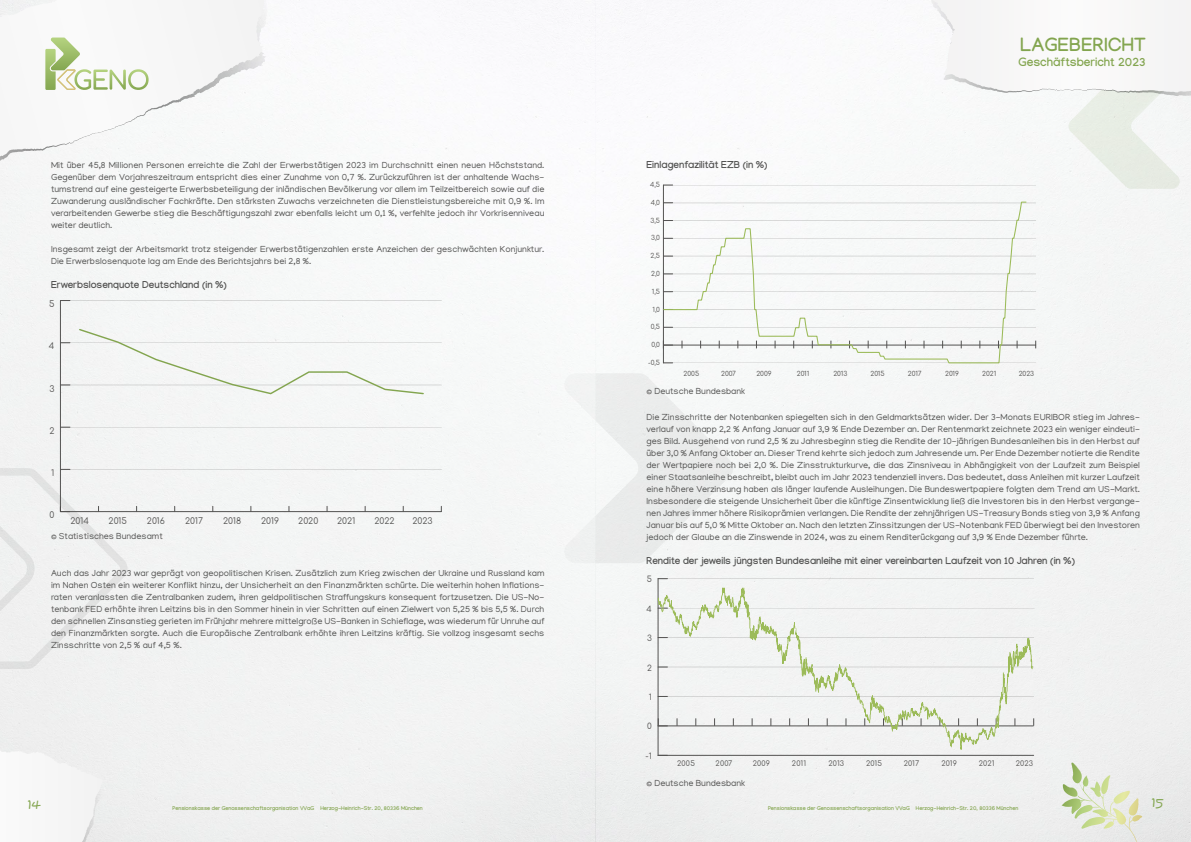
<style>
.page{position:relative;width:1191px;height:842px;background:#f4f5f5}
.page>*{position:absolute;margin:0;border:0;box-sizing:border-box;transform-origin:0 0}
.t1{font:700 19px "Manjari";letter-spacing:.015em;color:#83a54f}
.t2{font:700 12px "Manjari";color:#83a54f}
.t3{font:italic 12px "Sys Falso";color:#83a54f}
.t4{font:700 10px "Manjari";color:#525251}
.t5{font:9px/12px "Manjari";color:#525251;text-align:justify}
.t6{font:8.7px "Comfortaa";color:#535251}
.t7{font:8.2px "Comfortaa";color:#535251}
.t8{font:7.3px "Comfortaa";letter-spacing:.025em;color:#535251}
.t9{font:6.7px "Comfortaa";color:#535251}
.t10{font:700 5.5px "Manjari";color:#83a54f}
</style>
<div class="page">
<img style="left:1068px;top:64px;width:111px;height:125px">
<svg style="left:925px;top:0;width:30px;height:35px"></svg>
<img style="left:564px;top:373px;width:169px;height:190px">
<svg style="left:1063px;top:760px;width:28px;height:41px"></svg>
<svg style="left:45px;top:38px;width:218px;height:104px"></svg>
<hr style="left:61px;top:300px;width:380px;height:1px;background:#535251">
<hr style="left:61px;top:343px;width:380px;height:1px;background:#535251">
<hr style="left:61px;top:385px;width:380px;height:1px;background:#535251">
<hr style="left:61px;top:427px;width:380px;height:1px;background:#535251">
<hr style="left:61px;top:469px;width:380px;height:1px;background:#535251">
<hr style="left:60px;top:511px;width:381px;height:1px;background:#535251">
<hr style="left:60px;top:300px;width:1px;height:212px;background:#535251">
<svg style="left:0;top:468px;width:128px;height:201px"></svg>
<svg style="left:78px;top:328px;width:347px;height:67px"></svg>
<hr style="left:658px;top:726px;width:375px;height:1px;background:#535251">
<hr style="left:658px;top:578px;width:375px;height:1px;background:#535251">
<hr style="left:658px;top:608px;width:376px;height:1px;background:#535251">
<hr style="left:658px;top:637px;width:375px;height:1px;background:#535251">
<hr style="left:658px;top:667px;width:375px;height:1px;background:#535251">
<hr style="left:658px;top:696px;width:375px;height:1px;background:#535251">
<hr style="left:658px;top:755px;width:375px;height:1px;background:#535251">
<hr style="left:658px;top:579px;width:1px;height:176px;background:#535251">
<svg style="left:658px;top:587px;width:374px;height:163px;fill:#f2f3f3"></svg>
<hr style="left:663px;top:345px;width:373px;height:1px;background:#535251">
<hr style="left:663px;top:327px;width:373px;height:1px;background:#535251">
<hr style="left:663px;top:309px;width:372px;height:1px;background:#535251">
<hr style="left:663px;top:292px;width:373px;height:1px;background:#535251">
<hr style="left:663px;top:274px;width:373px;height:1px;background:#535251">
<hr style="left:663px;top:256px;width:373px;height:1px;background:#535251">
<hr style="left:663px;top:238px;width:373px;height:1px;background:#535251">
<hr style="left:663px;top:220px;width:373px;height:1px;background:#535251">
<hr style="left:663px;top:203px;width:373px;height:1px;background:#535251">
<hr style="left:663px;top:185px;width:373px;height:1px;background:#535251">
<hr style="left:663px;top:363px;width:373px;height:1px;background:#535251">
<hr style="left:663px;top:185px;width:1px;height:178px;background:#535251">
<svg style="left:662px;top:201px;width:365px;height:163px"></svg>
<p class="t5" style="left:51px;top:159px;width:495px">Mit über 45,8 Millionen Personen erreichte die Zahl der Erwerbstätigen 2023 im Durchschnitt einen neuen Höchststand.<br>Gegenüber dem Vorjahreszeitraum entspricht dies einer Zunahme von 0,7 %. Zurückzuführen ist der anhaltende Wachs&shy;tumstrend auf eine gesteigerte Erwerbsbeteiligung der inländischen Bevölkerung vor allem im Teilzeitbereich sowie auf die Zuwanderung ausländischer Fachkräfte. Den stärksten Zuwachs verzeichneten die Dienstleistungsbereiche mit 0,9 %. Im verarbeitenden Gewerbe stieg die Beschäftigungszahl zwar ebenfalls leicht um 0,1 %, verfehlte jedoch ihr Vorkrisenniveau weiter deutlich.</p>
<p class="t5" style="left:51px;top:243px;width:495px">Insgesamt zeigt der Arbeitsmarkt trotz steigender Erwerbstätigenzahlen erste Anzeichen der geschwächten Konjunktur.<br>Die Erwerbslosenquote lag am Ende des Berichtsjahrs bei 2,8 %.</p>
<p class="t4" style="left:51px;top:279px;width:177px">Erwerbslosenquote Deutschland (in %)</p>
<p class="t6" style="left:49px;top:296px;width:7px">5</p>
<p class="t6" style="left:49px;top:338px;width:7px">4</p>
<p class="t6" style="left:49px;top:381px;width:7px">3</p>
<p class="t6" style="left:49px;top:423px;width:7px">2</p>
<p class="t6" style="left:51px;top:465px;width:5px">1</p>
<p class="t6" style="left:50px;top:507px;width:6px">0</p>
<p class="t6" style="left:70px;top:513px;width:20px">2014</p>
<p class="t6" style="left:109px;top:513px;width:20px">2015</p>
<p class="t6" style="left:147px;top:513px;width:19px">2016</p>
<p class="t6" style="left:185px;top:513px;width:19px">2017</p>
<p class="t6" style="left:223px;top:513px;width:20px">2018</p>
<p class="t6" style="left:261px;top:513px;width:19px">2019</p>
<p class="t6" style="left:298px;top:513px;width:21px">2020</p>
<p class="t6" style="left:337px;top:513px;width:20px">2021</p>
<p class="t6" style="left:374px;top:513px;width:22px">2022</p>
<p class="t6" style="left:412px;top:513px;width:22px">2023</p>
<p class="t5" style="left:51px;top:530px;width:113px">© Statistisches Bundesamt</p>
<p class="t5" style="left:51px;top:567px;width:495px">Auch das Jahr 2023 war geprägt von geopolitischen Krisen. Zusätzlich zum Krieg zwischen der Ukraine und Russland kam im Nahen Osten ein weiterer Konflikt hinzu, der Unsicherheit an den Finanzmärkten schürte. Die weiterhin hohen Inflations&shy;raten veranlassten die Zentralbanken zudem, ihren geldpolitischen Straffungskurs konsequent fortzusetzen. Die US-No&shy;tenbank FED erhöhte ihren Leitzins bis in den Sommer hinein in vier Schritten auf einen Zielwert von 5,25 % bis 5,5 %. Durch den schnellen Zinsanstieg gerieten im Frühjahr mehrere mittelgroße US-Banken in Schieflage, was wiederum für Unruhe auf den Finanzmärkten sorgte. Auch die Europäische Zentralbank erhöhte ihren Leitzins kräftig. Sie vollzog insgesamt sechs Zinsschritte von 2,5 % auf 4,5 %.</p>
<p class="t4" style="left:646px;top:159px;width:122px">Einlagenfazilität EZB (in %)</p>
<p class="t9" style="left:650px;top:179px;width:11px">4,5</p>
<p class="t9" style="left:650px;top:197px;width:11px">4,0</p>
<p class="t9" style="left:650px;top:214px;width:11px">3,5</p>
<p class="t9" style="left:651px;top:232px;width:10px">3,0</p>
<p class="t9" style="left:650px;top:250px;width:11px">2,5</p>
<p class="t9" style="left:651px;top:268px;width:10px">2,0</p>
<p class="t9" style="left:652px;top:285px;width:10px">1,5</p>
<p class="t9" style="left:652px;top:303px;width:9px">1,0</p>
<p class="t9" style="left:651px;top:321px;width:11px">0,5</p>
<p class="t9" style="left:651px;top:339px;width:10px">0,0</p>
<p class="t9" style="left:648px;top:357px;width:13px">-0,5</p>
<h1 class="t1" style="left:1020px;top:33px;width:127px">LAGEBERICHT</h1>
<h2 class="t2" style="left:1018px;top:55px;width:129px">Geschäftsbericht 2023</h2>
<p class="t9" style="left:683px;top:368px;width:17px">2005</p>
<p class="t9" style="left:721px;top:368px;width:16px">2007</p>
<p class="t9" style="left:756px;top:368px;width:17px">2009</p>
<p class="t9" style="left:797px;top:368px;width:14px">2011</p>
<p class="t9" style="left:833px;top:368px;width:15px">2013</p>
<p class="t9" style="left:870px;top:368px;width:16px">2015</p>
<p class="t9" style="left:908px;top:368px;width:15px">2017</p>
<p class="t9" style="left:945px;top:368px;width:15px">2019</p>
<p class="t9" style="left:982px;top:368px;width:16px">2021</p>
<p class="t9" style="left:1018px;top:368px;width:17px">2023</p>
<p class="t5" style="left:646px;top:385px;width:100px">© Deutsche Bundesbank</p>
<p class="t5" style="left:646px;top:411px;width:495px">Die Zinsschritte der Notenbanken spiegelten sich in den Geldmarktsätzen wider. Der 3-Monats EURIBOR stieg im Jahres&shy;verlauf von knapp 2,2 % Anfang Januar auf 3,9 % Ende Dezember an. Der Rentenmarkt zeichnete 2023 ein weniger eindeuti&shy;ges Bild. Ausgehend von rund 2,5 % zu Jahresbeginn stieg die Rendite der 10-jährigen Bundesanleihen bis in den Herbst auf über 3,0 % Anfang Oktober an. Dieser Trend kehrte sich jedoch zum Jahresende um. Per Ende Dezember notierte die Rendite der Wertpapiere noch bei 2,0 %. Die Zinsstrukturkurve, die das Zinsniveau in Abhängigkeit von der Laufzeit zum Beispiel einer Staatsanleihe beschreibt, bleibt auch im Jahr 2023 tendenziell invers. Das bedeutet, dass Anleihen mit kurzer Laufzeit eine höhere Verzinsung haben als länger laufende Ausleihungen. Die Bundeswertpapiere folgten dem Trend am US-Markt.<br>Insbesondere die steigende Unsicherheit über die künftige Zinsentwicklung ließ die Investoren bis in den Herbst vergange&shy;nen Jahres immer höhere Risikoprämien verlangen. Die Rendite der zehnjährigen US-Treasury Bonds stieg von 3,9 % Anfang Januar bis auf 5,0 % Mitte Oktober an. Nach den letzten Zinssitzungen der US-Notenbank FED überwiegt bei den Investoren jedoch der Glaube an die Zinswende in 2024, was zu einem Renditerückgang auf 3,9 % Ende Dezember führte.</p>
<p class="t4" style="left:646px;top:555px;width:430px">Rendite der jeweils jüngsten Bundesanleihe mit einer vereinbarten Laufzeit von 10 Jahren (in %)</p>
<p class="t7" style="left:646px;top:572px;width:7px">5</p>
<p class="t7" style="left:646px;top:601px;width:7px">4</p>
<p class="t7" style="left:647px;top:631px;width:6px">3</p>
<p class="t7" style="left:647px;top:660px;width:6px">2</p>
<p class="t7" style="left:649px;top:690px;width:5px">1</p>
<p class="t7" style="left:647px;top:719px;width:6px">0</p>
<p class="t7" style="left:645px;top:748px;width:8px">-1</p>
<p class="t8" style="left:677px;top:756px;width:19px">2005</p>
<p class="t8" style="left:715px;top:756px;width:18px">2007</p>
<p class="t8" style="left:752px;top:756px;width:19px">2009</p>
<p class="t8" style="left:792px;top:756px;width:16px">2011</p>
<p class="t8" style="left:828px;top:756px;width:17px">2013</p>
<p class="t8" style="left:866px;top:756px;width:17px">2015</p>
<p class="t8" style="left:903px;top:756px;width:17px">2017</p>
<p class="t8" style="left:941px;top:756px;width:17px">2019</p>
<p class="t8" style="left:978px;top:756px;width:17px">2021</p>
<p class="t8" style="left:1015px;top:756px;width:19px">2023</p>
<p class="t5" style="left:646px;top:777px;width:100px">© Deutsche Bundesbank</p>
<h2 class="t3" style="left:28px;top:797px;width:15px">14</h2>
<p class="t10" style="left:173px;top:804px;width:252px">Pensionskasse der Genossenschaftsorganisation VVaG Herzog-Heinrich-Str. 20, 80336 München</p>
<h2 class="t3" style="left:1151px;top:794px;width:14px">15</h2>
<p class="t10" style="left:768px;top:804px;width:252px">Pensionskasse der Genossenschaftsorganisation VVaG Herzog-Heinrich-Str. 20, 80336 München</p>
</div>
